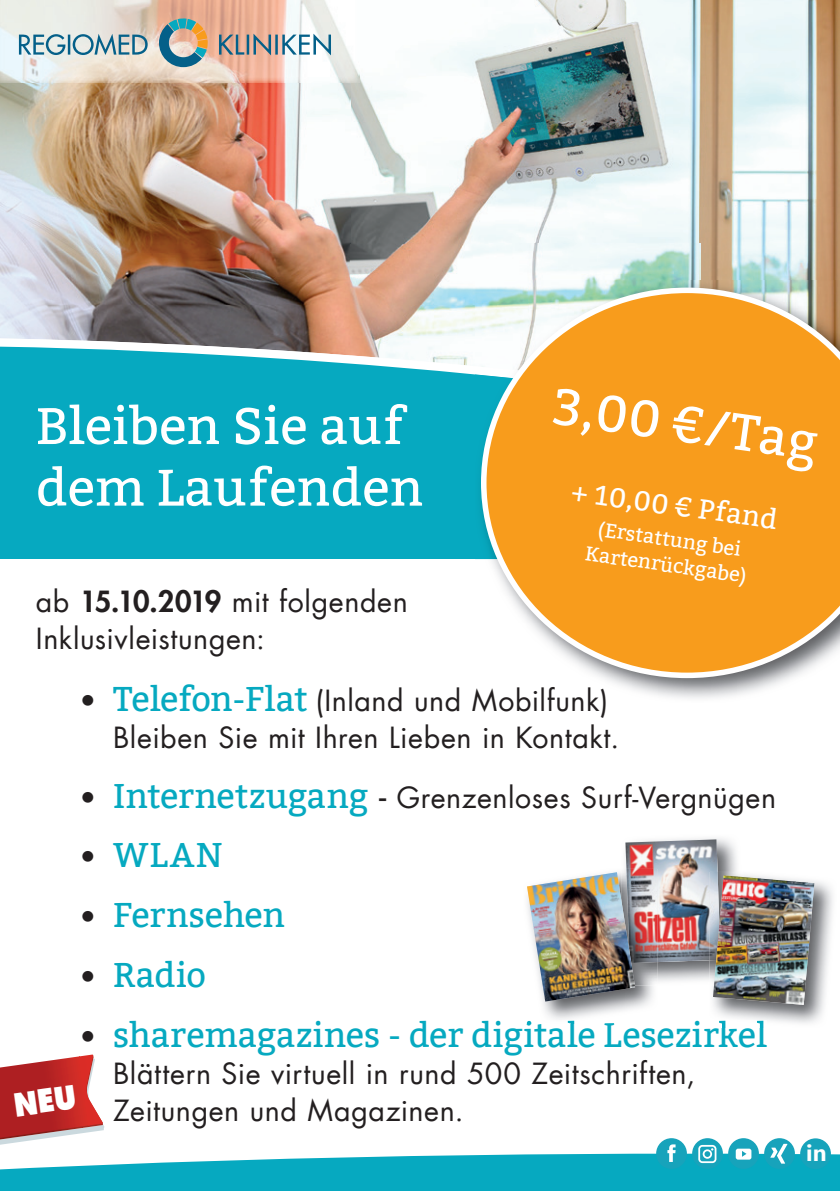
<style>
.page{position:relative;width:840px;height:1191px;background:#fff}
.page>*{position:absolute;margin:0;border:0;box-sizing:border-box;transform-origin:0 0}
.t1{font:51.4px/61.6px "Bitter";color:#fff}
.t2{font:34.2px "Bitter";color:#06a9c0}
.t3{font:28.6px/37px "Futura Com";letter-spacing:.02em;color:#231f20}
.t4{font:27.6px "Bitter";color:#fff}
.t5{font:700 23px "Ebrima";color:#fff}
.t6{font:20px/25.6px "Bitter";color:#fff;text-align:center}
.s1{font-weight:800}
.s2{font-family:"Bitter";font-size:34.2px;color:#06a9c0}
.s3{font-size:34.2px}
.s4{font-family:"Futura Com";font-size:28.6px;color:#231f20}
</style>
<div class="page">
<img style="left:350px;top:0;width:349px;height:244px">
<img style="left:699px;top:0;width:140px;height:280px">
<img style="left:0;top:83px;width:350px;height:255px">
<img style="left:349px;top:244px;width:140px;height:94px">
<img style="left:489px;top:244px;width:211px;height:36px">
<svg style="left:5px;top:338px;width:413px;height:8px"></svg>
<div style="left:0;top:346px;width:474px;height:213px;background:#06a9c0"></div>
<img style="left:474px;top:280px;width:365px;height:58px">
<svg style="left:480px;top:287px;width:359px;height:391px;background:#f0aa44"></svg>
<img style="left:0;top:0;width:359px;height:83px">
<svg style="left:159px;top:18px;width:49px;height:49px;background:#94a49b"></svg>
<svg style="left:19px;top:34px;width:129px;height:21px;background:#99b8c2"></svg>
<svg style="left:219px;top:34px;width:112px;height:21px"></svg>
<img style="left:713px;top:881px;width:120px;height:142px">
<img style="left:713px;top:1020px;width:53px;height:7px">
<img style="left:526px;top:1020px;width:49px;height:3px">
<img style="left:540px;top:839px;width:273px;height:166px">
<img style="left:526px;top:872px;width:108px;height:129px">
<svg style="left:0;top:1054px;width:839px;height:137px"></svg>
<h1 class="t1" style="left:557px;top:376px;width:268px;rotate:8deg">3,00 €/Tag</h1>
<p class="t4" style="left:573px;top:475px;width:209px;rotate:8deg">+ 10,00 € Pfand</p>
<h1 class="t1" style="left:36px;top:396px;width:389px">Bleiben Sie auf dem Laufenden</h1>
<p class="t6" style="left:590px;top:515px;width:164px;rotate:8deg">(Erstattung bei<br>Kartenrückgabe)</p>
<p class="t3" style="left:36px;top:583px;width:373px">ab <span class="s1">15.10.2019</span> mit folgenden<br>Inklusivleistungen:</p>
<p class="t3" style="left:113px;top:681px;width:507px;text-indent:-33px">• <span class="s2">Telefon-Flat</span> (Inland und Mobilfunk)<br>Bleiben Sie mit Ihren Lieben in Kontakt.</p>
<p class="t3" style="left:80px;top:778px;width:697px">• <span class="s2">Internetzugang</span> <span class="s3">-</span> Grenzenloses Surf-Vergnügen</p>
<p class="t2" style="left:80px;top:835px;width:144px"><span class="s4">•</span> WLAN</p>
<p class="t2" style="left:80px;top:895px;width:207px"><span class="s4">•</span> Fernsehen</p>
<p class="t2" style="left:80px;top:955px;width:128px"><span class="s4">•</span> Radio</p>
<p class="t2" style="left:80px;top:1015px;width:688px"><span class="s4">•</span> sharemagazines - der digitale Lesezirkel</p>
<p class="t3" style="left:113px;top:1054px;width:583px">Blättern Sie virtuell in rund 500 Zeitschriften,<br>Zeitungen und Magazinen.</p>
<p class="t5" style="left:805px;top:1135px;width:22px">in</p>
</div>
